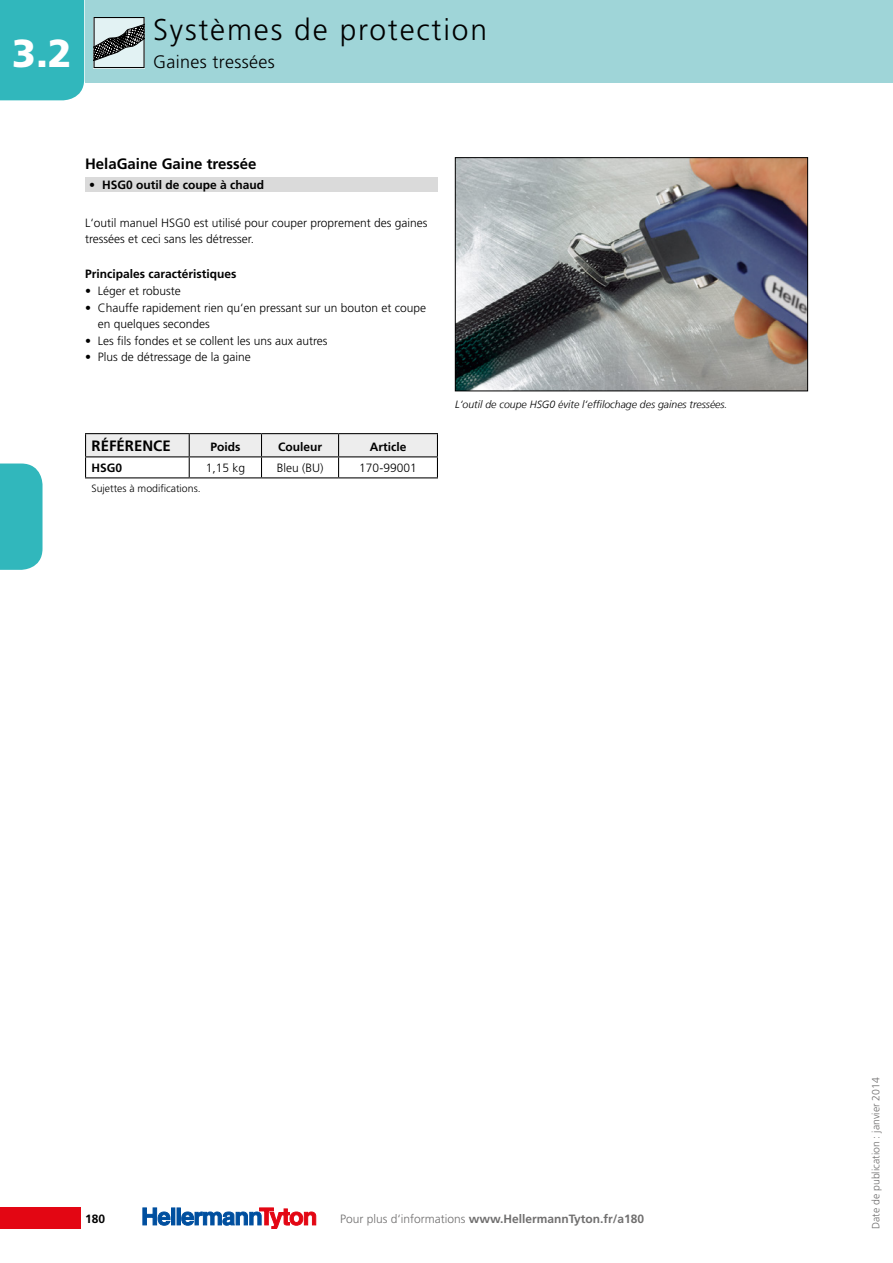
<style>
.page{position:relative;width:893px;height:1263px;background:#fff}
.page>*{position:absolute;margin:0;border:0;box-sizing:border-box;transform-origin:0 0}
.t1{font:900 39px "Frutiger LT";color:#fff}
.t2{font:300 30px "Frutiger LT";letter-spacing:.06em;color:#000}
.t3{font:300 18px "Frutiger LT";letter-spacing:.02em;color:#000}
.t4{font:700 15px "Frutiger LT";color:#000}
.t5{font:300 12px/16.5px "Frutiger LT";color:#000}
.t6{font:700 12px "Frutiger LT";color:#000}
.t7{font:700 12px "Frutiger LT";color:#706f6f}
.t8{font:italic 300 10.5px "Frutiger LT";color:#000}
.t9{font:300 10.5px "Frutiger LT";color:#706f6f}
.t10{font:300 10.5px "Frutiger LT";color:#000}
.s1{font-weight:300}
</style>
<div class="page">
<div style="left:85px;top:0;width:808px;height:82px;background:#9fd5d8"></div>
<div style="left:0;top:1208px;width:81px;height:21px;background:#e30613"></div>
<div style="left:171px;top:1208px;width:4px;height:17px;border:1px solid #004f9f"></div>
<div style="left:177px;top:1208px;width:4px;height:17px;border:1px solid #004f9f"></div>
<svg style="left:142px;top:1208px;width:28px;height:18px"></svg>
<svg style="left:181px;top:1208px;width:135px;height:21px"></svg>
<div style="left:0;top:0;width:84px;height:100px;background:#31b7bc"></div>
<svg style="left:0;top:463px;width:43px;height:107px;background:#3cbbbf"></svg>
<svg style="left:94px;top:17px;width:51px;height:51px;background:#99a3a3"></svg>
<img style="left:457px;top:159px;width:349px;height:230px">
<div style="left:455px;top:157px;width:353px;height:234px;border:1px solid #000"></div>
<div style="left:85px;top:177px;width:353px;height:15px;background:#dadada"></div>
<hr style="left:85px;top:433px;width:104px;height:1px;background:#000">
<hr style="left:189px;top:433px;width:72px;height:1px;background:#000">
<hr style="left:261px;top:433px;width:78px;height:1px;background:#000">
<hr style="left:339px;top:433px;width:99px;height:1px;background:#000">
<svg style="left:85px;top:434px;width:353px;height:43px"></svg>
<hr style="left:85px;top:477px;width:104px;height:1px;background:#000">
<hr style="left:189px;top:477px;width:72px;height:1px;background:#000">
<hr style="left:261px;top:477px;width:78px;height:1px;background:#000">
<hr style="left:339px;top:477px;width:99px;height:1px;background:#000">
<h1 class="t1" style="left:12px;top:30px;width:61px">3.2</h1>
<h2 class="t2" style="left:153px;top:12px;width:335px">Systèmes de protection</h2>
<h3 class="t3" style="left:153px;top:52px;width:123px">Gaines tressées</h3>
<p class="t4" style="left:85px;top:155px;width:173px">HelaGaine Gaine tressée</p>
<p class="t6" style="left:89px;top:178px;width:176px">• HSG0 outil de coupe à chaud</p>
<p class="t5" style="left:85px;top:214px;width:344px">L‘outil manuel HSG0 est utilisé pour couper proprement des gaines tressées et ceci sans les détresser.</p>
<p class="t6" style="left:85px;top:266px;width:153px">Principales caractéristiques</p>
<p class="t5" style="left:85px;top:283px;width:97px">• Léger et robuste</p>
<p class="t5" style="left:98px;top:299px;width:330px;text-indent:-13px">• Chauffe rapidement rien qu‘en pressant sur un bouton et coupe en quelques secondes</p>
<p class="t5" style="left:85px;top:332px;width:244px">• Les fils fondes et se collent les uns aux autres</p>
<p class="t5" style="left:85px;top:349px;width:167px">• Plus de détressage de la gaine</p>
<p class="t4" style="left:92px;top:437px;width:81px">RÉFÉRENCE</p>
<p class="t6" style="left:210px;top:440px;width:31px">Poids</p>
<p class="t6" style="left:278px;top:440px;width:46px">Couleur</p>
<p class="t6" style="left:370px;top:440px;width:38px">Article</p>
<p class="t6" style="left:92px;top:461px;width:32px">HSG0</p>
<p class="t5" style="left:206px;top:460px;width:41px">1,15 kg</p>
<p class="t5" style="left:277px;top:460px;width:48px">Bleu (BU)</p>
<p class="t5" style="left:359px;top:460px;width:59px">170-99001</p>
<p class="t10" style="left:92px;top:482px;width:111px">Sujettes à modifications.</p>
<p class="t8" style="left:455px;top:398px;width:274px">L‘outil de coupe HSG0 évite l‘effilochage des gaines tressées.</p>
<p class="t6" style="left:85px;top:1211px;width:22px">180</p>
<p class="t7" style="left:340px;top:1211px;width:306px"><span class="s1">Pour plus d‘informations</span> www.HellermannTyton.fr/a180</p>
<p class="t9" style="left:870px;top:1229px;width:153px;rotate:-90deg">Date de publication : janvier 2014</p>
</div>
